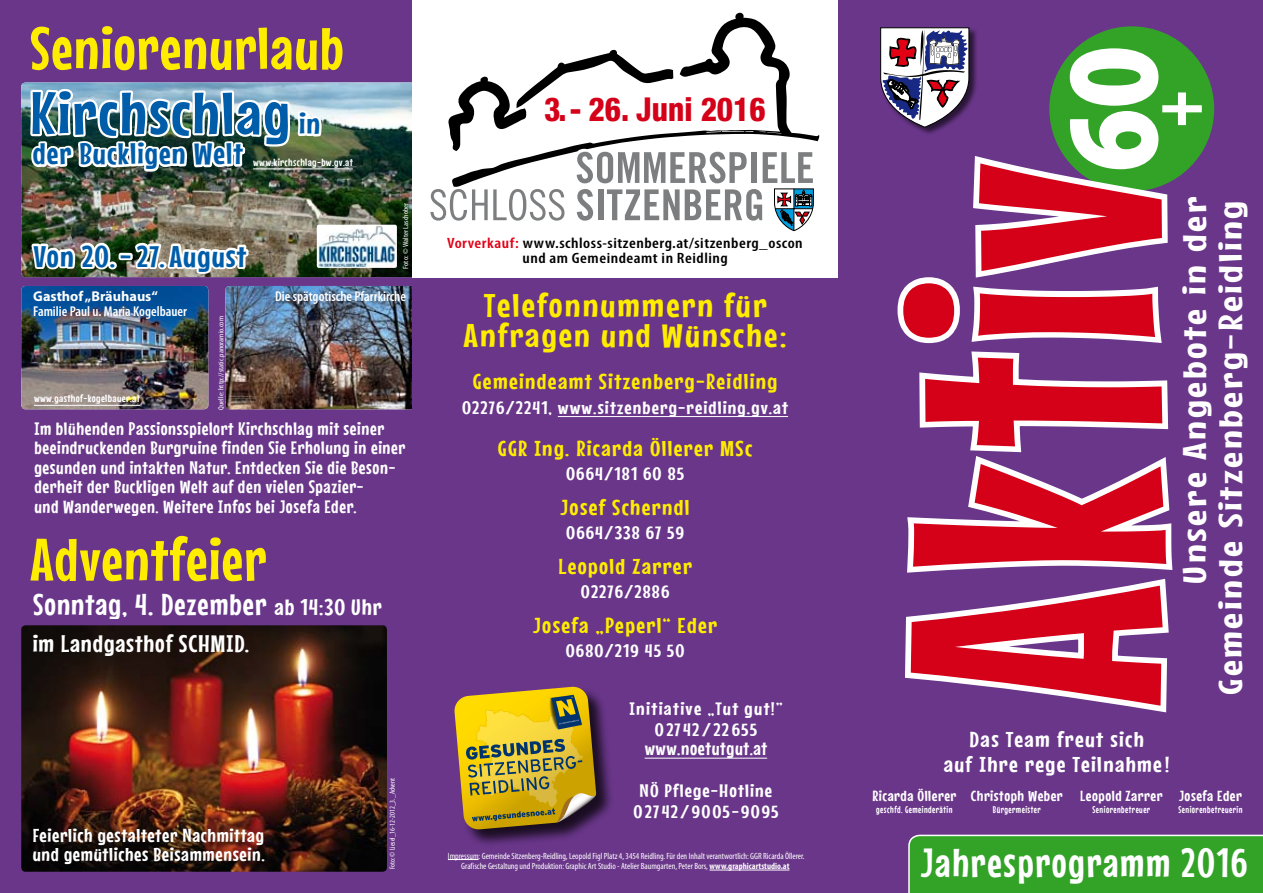
<style>
.page{position:relative;width:1263px;height:893px;background:#693689}
.page>*{position:absolute;margin:0;border:0;box-sizing:border-box;transform-origin:0 0}
.t1{font:358.2px "Mouse Memoirs";letter-spacing:.04em;color:#d40118;scale:.96 1}
.t2{font:60px "Mouse Memoirs";letter-spacing:.02em;color:#ffed00;scale:1.1 1}
.t3{font:60px "Mouse Memoirs";letter-spacing:.03em;color:#005da9;scale:1.2 1}
.t4{font:40.5px "Mouse Memoirs";letter-spacing:.04em;color:#fff;scale:1.1 1}
.t5{font:33px/36px "Mouse Memoirs";letter-spacing:.05em;color:#fff;text-align:right;scale:1.5 1}
.t6{font:33px/30px "Mouse Memoirs";letter-spacing:.05em;color:#ffed00;text-align:center;scale:1.25 1}
.t7{font:800 condensed 33px "Helvetica Neue LT Pro";color:#d40118;scale:.95 1}
.t8{font:30px "Mouse Memoirs";letter-spacing:.03em;color:#005da9;scale:1.2 1}
.t9{font:30px "Mouse Memoirs";letter-spacing:.03em;color:#fff;scale:1.15 1}
.t10{font:24px "Mouse Memoirs";letter-spacing:.03em;color:#fff;scale:1.2 1}
.t11{font:21.6px "Mouse Memoirs";letter-spacing:.05em;color:#ffed00;scale:1.25 1}
.t12{font:21.6px/24.3px "Mouse Memoirs";letter-spacing:.05em;color:#fff;text-align:center;scale:1.25 1}
.t13{font:18.75px/19.5px "Mouse Memoirs";letter-spacing:.03em;color:#fff;scale:1.2 1}
.t14{font:18.75px "Mouse Memoirs";letter-spacing:.03em;color:#fff;scale:1.15 1}
.t15{font:18px/19.5px "Mouse Memoirs";letter-spacing:.03em;color:#fff;scale:1.15 1}
.t16{font:18px/21px "Mouse Memoirs";letter-spacing:.05em;color:#fff;text-align:center;scale:1.25 1}
.t17{font:18px/21px "Mouse Memoirs";letter-spacing:.06em;color:#fff;text-align:center;scale:1.25 1}
.t18{font:600 condensed 15px/15px "Myriad Pro";letter-spacing:.03em;color:#000;text-align:center;scale:1.15 1}
.t19{font:14.55px "Mouse Memoirs";letter-spacing:.03em;color:#fff;scale:1.2 1}
.t20{font:600 condensed 14.25px "Myriad Pro";color:#fff}
.t21{font:700 14.25px "Myriad Pro";color:#fff}
.t22{font:10.5px "Mouse Memoirs";letter-spacing:.03em;color:#fff;scale:1.15 1}
.t23{font:9.75px "Mouse Memoirs";letter-spacing:.05em;color:#fff}
.t24{font:condensed 9px/10.5px "Myriad Pro";color:#fff;text-align:center}
.t25{font:condensed 7.5px "Myriad Pro";letter-spacing:.01em;color:#fff;scale:1.1 1}
.t26{font:condensed 7.5px "Myriad Pro";letter-spacing:.01em;color:#fff}
.s1{font-size:30px}
.s2{font-size:22.5px}
.s3{color:#e20015}
.s4{font-weight:700}
</style>
<div class="page">
<img style="left:21px;top:82px;width:391px;height:195px">
<img style="left:225px;top:286px;width:187px;height:123px">
<img style="left:21px;top:625px;width:366px;height:247px">
<img style="left:21px;top:286px;width:187px;height:123px">
<div style="left:412px;top:0;width:426px;height:277px;background:#fff"></div>
<hr style="left:448px;top:859px;width:31px;height:1px;background:#fff">
<hr style="left:709px;top:870px;width:80px;height:1px;background:#fff">
<hr style="left:645px;top:758px;width:122px;height:1px;background:#fff">
<div style="left:454px;top:687px;width:160px;height:160px;background:#000;opacity:.75"></div>
<svg style="left:454px;top:687px;width:142px;height:143px;background:#b69b2e"></svg>
<hr style="left:558px;top:416px;width:230px;height:1px;background:#fff">
<div style="left:1049px;top:26px;width:165px;height:165px;background:#33a328;border-radius:50%"></div>
<hr style="left:253px;top:169px;width:100px;height:1px;background:#fff">
<hr style="left:34px;top:405px;width:106px;height:1px;background:#fff">
<svg style="left:711px;top:13px;width:109px;height:129px"></svg>
<svg style="left:430px;top:49px;width:384px;height:182px"></svg>
<img style="left:324px;top:225px;width:73px;height:43px">
<div style="left:908px;top:835px;width:355px;height:58px;background:#33a328"></div>
<img style="left:28px;top:82px;width:296px;height:244px">
<img style="left:28px;top:217px;width:223px;height:78px">
<svg style="left:905px;top:579px;width:264px;height:134px"></svg>
<svg style="left:880px;top:27px;width:322px;height:552px"></svg>
<h2 class="t2" style="left:30px;top:13px;width:286px">Seniorenurlaub</h2>
<h2 class="t3" style="left:30px;top:78px;width:243px">Kirchschlag <span class="s1">in</span></h2>
<h3 class="t8" style="left:33px;top:136px;width:177px">der Buckligen Welt</h3>
<p class="t22" style="left:253px;top:156px;width:88px">www.kirchschlag-bw.gv.at</p>
<h3 class="t8" style="left:34px;top:239px;width:179px">Von 20.- 27.August</h3>
<p class="t21" style="left:33px;top:287px;width:126px">Gasthof „Bräuhaus“</p>
<p class="t20" style="left:33px;top:304px;width:155px">Familie Paul u. Maria Kogelbauer</p>
<p class="t25" style="left:216px;top:410px;width:87px;rotate:-90deg">Quelle: http://static.panoramio.com</p>
<p class="t22" style="left:34px;top:392px;width:94px">www.gasthof-kogelbauer.at</p>
<p class="t25" style="left:401px;top:268px;width:61px;rotate:-90deg">Foto: © Walter Laschober</p>
<p class="t20" style="left:275px;top:289px;width:132px">Die spätgotische Pfarrkirche</p>
<p class="t15" style="left:34px;top:419px;width:324px">Im blühenden Passionsspielort Kirchschlag mit seiner beeindruckenden Burgruine finden Sie Erholung in einer gesunden und intakten Natur. Entdecken Sie die Beson&shy;derheit der Buckligen Welt auf den vielen Spazier-<br>und Wanderwegen. Weitere Infos bei Josefa Eder.</p>
<h2 class="t2" style="left:30px;top:524px;width:216px">Adventfeier</h2>
<h3 class="t9" style="left:33px;top:587px;width:305px">Sonntag, 4. Dezember <span class="s2">ab 14:30 Uhr</span></h3>
<h3 class="t10" style="left:33px;top:629px;width:182px">im Landgasthof SCHMID.</h3>
<p class="t13" style="left:33px;top:825px;width:195px">Feierlich gestalteter Nachmittag und gemütliches Beisammensein.</p>
<p class="t26" style="left:388px;top:869px;width:93px;rotate:-90deg">Foto: © Liesel_16-12-2012_3._Advent</p>
<h3 class="t7" style="left:544px;top:88px;width:235px">3. - 26. Juni 2016</h3>
<p class="t18" style="left:447px;top:236px;width:311px"><span class="s3">Vorverkauf:</span> www.schloss-sitzenberg.at/sitzenberg_oscon und am Gemeindeamt in Reidling</p>
<h3 class="t6" style="left:463px;top:290px;width:260px">Telefonnummern für<br>Anfragen und Wünsche:</h3>
<p class="t11" style="left:473px;top:369px;width:245px">Gemeindeamt Sitzenberg-Reidling</p>
<p class="t16" style="left:462px;top:396px;width:262px">02276/2241, www.sitzenberg-reidling.gv.at</p>
<p class="t11" style="left:498px;top:436px;width:205px">GGR Ing. Ricarda Öllerer MSc</p>
<p class="t16" style="left:566px;top:463px;width:96px">0664/181 60 85</p>
<p class="t11" style="left:561px;top:495px;width:105px">Josef Scherndl</p>
<p class="t16" style="left:566px;top:522px;width:96px">0664/338 67 59</p>
<p class="t11" style="left:558px;top:554px;width:108px">Leopold Zarrer</p>
<p class="t16" style="left:581px;top:581px;width:72px">02276/2886</p>
<p class="t11" style="left:533px;top:613px;width:149px">Josefa „Peperl“ Eder</p>
<p class="t16" style="left:566px;top:640px;width:96px">0680/219 45 50</p>
<p class="t17" style="left:629px;top:698px;width:124px">Initiative „Tut gut!”<br>02742/22655</p>
<p class="t14" style="left:645px;top:738px;width:108px">www.noetutgut.at</p>
<p class="t16" style="left:633px;top:780px;width:118px">NÖ Pflege-Hotline<br>02742/9005-9095</p>
<p class="t24" style="left:448px;top:850px;width:358px">Impressum: Gemeinde Sitzenberg-Reidling, Leopold Figl Platz 4, 3454 Reidling. Für den Inhalt verantwortlich: GGR Ricarda Öllerer.<br>Grafische Gestaltung und Produktion: Graphic Art Studio - Atelier Baumgarten, Peter Bors, <span class="s4">www.graphicartstudio.at</span></p>
<h1 class="t1" style="left:826px;top:707px;width:568px;rotate:-90deg">Aktiv</h1>
<h3 class="t5" style="left:1176px;top:695px;width:333px;rotate:-90deg">Unsere Angebote in der<br>Gemeinde Sitzenberg-Reidling</h3>
<p class="t12" style="left:944px;top:727px;width:182px">Das Team freut sich<br>auf Ihre rege Teilnahme!</p>
<p class="t19" style="left:872px;top:787px;width:71px">Ricarda Öllerer</p>
<p class="t23" style="left:876px;top:804px;width:78px">geschfd. Gemeinderätin</p>
<p class="t19" style="left:971px;top:787px;width:78px">Christoph Weber</p>
<p class="t23" style="left:993px;top:804px;width:49px">Bürgermeister</p>
<p class="t19" style="left:1080px;top:787px;width:70px">Leopold Zarrer</p>
<p class="t23" style="left:1092px;top:804px;width:59px">Seniorenbetreuer</p>
<p class="t19" style="left:1179px;top:787px;width:54px">Josefa Eder</p>
<p class="t23" style="left:1178px;top:804px;width:66px">Seniorenbetreuerin</p>
<h3 class="t4" style="left:921px;top:840px;width:298px">Jahresprogramm 2016</h3>
</div>
